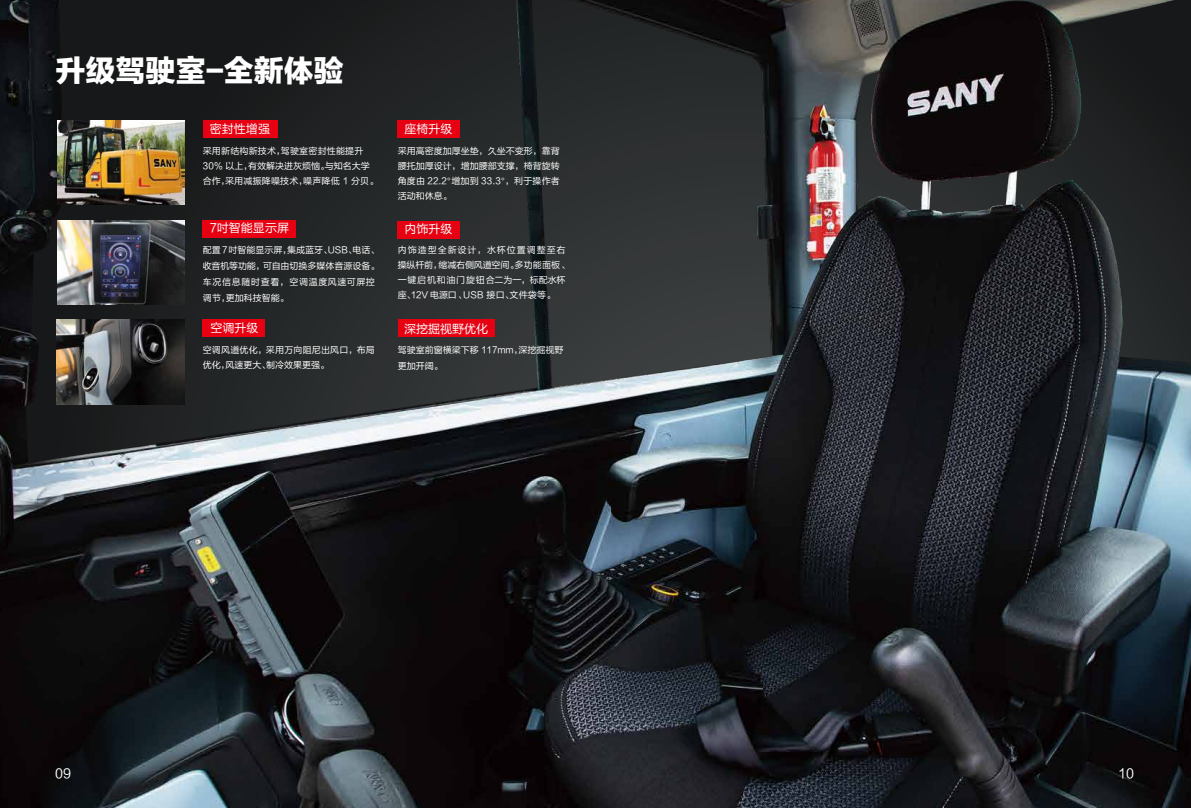
<style>
.page{position:relative;width:1191px;height:808px;background:#fff}
.page>*{position:absolute;margin:0;border:0;box-sizing:border-box;transform-origin:0 0}
.t1{font:30px "FZLTTHK GBK1 0";color:#fff}
.t2{font:13px "FZLTHK GBK1 0";color:#fff}
.t3{font:12px "FZLTHK GBK1 0";color:#fff}
.t4{font:9px/15px "FZLTHK GBK1 0";letter-spacing:.02em;color:#fff}
.t5{font:9px/16px "FZLTHK GBK1 0";color:#fff}
</style>
<div class="page">
<img style="left:0;top:0;width:1191px;height:808px">
<img style="left:57px;top:120px;width:128px;height:85px">
<img style="left:57px;top:220px;width:128px;height:84px">
<img style="left:57px;top:320px;width:127px;height:84px">
<div style="left:398px;top:221px;width:62px;height:17px;background:#e60012"></div>
<div style="left:398px;top:120px;width:62px;height:17px;background:#e60012"></div>
<div style="left:398px;top:320px;width:96px;height:17px;background:#e60012"></div>
<div style="left:203px;top:120px;width:74px;height:17px;background:#e60012"></div>
<div style="left:203px;top:220px;width:93px;height:17px;background:#e60012"></div>
<div style="left:203px;top:320px;width:62px;height:17px;background:#e60012"></div>
<h1 class="t1" style="left:56px;top:54px;width:290px">升级驾驶室-全新体验</h1>
<h3 class="t3" style="left:210px;top:122px;width:61px">密封性增强</h3>
<h3 class="t3" style="left:404px;top:122px;width:49px">座椅升级</h3>
<p class="t4" style="left:203px;top:143px;width:177px">采用新结构新技术，驾驶室密封性能提升<br>30% 以上，有效解决进灰烦恼。与知名大学合作，采用减振降噪技术，噪声降低 1 分贝。</p>
<p class="t5" style="left:398px;top:143px;width:164px;line-height:15px;text-align:justify">采用高密度加厚坐垫，久坐不变形，靠背腰托加厚设计，增加腰部支撑，椅背旋转角度由 22.2°增加到 33.3°，利于操作者活动和休息。</p>
<h3 class="t3" style="left:210px;top:222px;width:81px">7吋智能显示屏</h3>
<h3 class="t3" style="left:404px;top:223px;width:49px">内饰升级</h3>
<p class="t5" style="left:203px;top:242px;width:178px">配置7吋智能显示屏，集成蓝牙、USB、电话、收音机等功能，可自由切换多媒体音源设备。车况信息随时查看，空调温度风速可屏控调节，更加科技智能。</p>
<p class="t4" style="left:398px;top:243px;width:174px">内饰造型全新设计，水杯位置调整至右操纵杆前，缩减右侧风道空间。多功能面板、一键启机和油门旋钮合二为一，标配水杯座、12V 电源口、USB 接口、文件袋等。</p>
<h3 class="t3" style="left:210px;top:321px;width:49px">空调升级</h3>
<h3 class="t3" style="left:404px;top:322px;width:85px">深挖掘视野优化</h3>
<p class="t4" style="left:203px;top:342px;width:174px">空调风道优化，采用万向阻尼出风口，布局优化，风速更大、制冷效果更强。</p>
<p class="t5" style="left:398px;top:342px;width:167px">驾驶室前窗横梁下移 117mm，深挖掘视野更加开阔。</p>
<h2 class="t2" style="left:55px;top:766px;width:17px">09</h2>
<h2 class="t2" style="left:1118px;top:766px;width:17px">10</h2>
</div>
